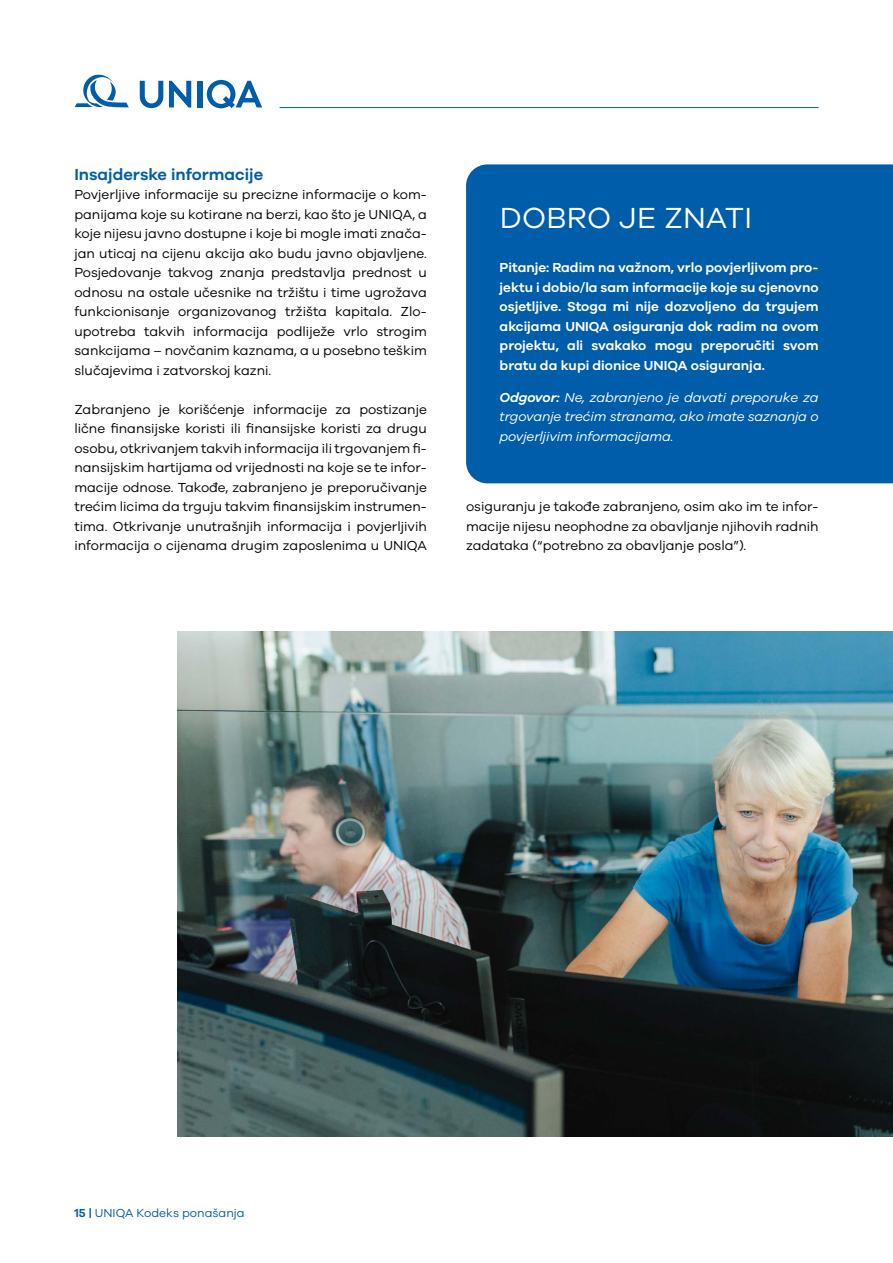
<style>
.page{position:relative;width:893px;height:1263px;background:#fff}
.page>*{position:absolute;margin:0;border:0;box-sizing:border-box;transform-origin:0 0}
.t1{font:30px "UNIQA Galano";letter-spacing:.01em;color:#fff}
.t2{font:600 16.5px "UNIQA Galano";color:#005da9}
.t3{font:13.5px/19.5px "UNIQA Galano";color:#000;text-align:justify}
.t4{font:600 13.5px/19.5px "UNIQA Galano";color:#fff;text-align:justify}
.t5{font:italic 13.5px/19.5px "UNIQA Galano";letter-spacing:-.01em;color:#fff;text-align:justify}
.t6{font:12px "UNIQA Galano";color:#005da9}
.s1{font-weight:600}
</style>
<div class="page">
<svg style="left:75px;top:75px;width:54px;height:32px"></svg>
<svg style="left:140px;top:81px;width:23px;height:27px"></svg>
<svg style="left:169px;top:81px;width:22px;height:27px"></svg>
<div style="left:197px;top:81px;width:5px;height:26px;background:#005da9"></div>
<svg style="left:207px;top:80px;width:55px;height:28px"></svg>
<hr style="left:280px;top:107px;width:539px;height:1px;background:#005da9">
<div style="left:466px;top:164px;width:427px;height:319px;background:#005da9"></div>
<img style="left:177px;top:631px;width:716px;height:506px">
<p class="t2" style="left:74px;top:164px;width:190px">Insajderske informacije</p>
<p class="t3" style="left:74px;top:185px;width:354px">Povjerljive informacije su precizne informacije o kom&shy;panijama koje su kotirane na berzi, kao što je UNIQA, a koje nijesu javno dostupne i koje bi mogle imati znača&shy;jan uticaj na cijenu akcija ako budu javno objavljene.<br>Posjedovanje takvog znanja predstavlja prednost u odnosu na ostale učesnike na tržištu i time ugrožava funkcionisanje organizovanog tržišta kapitala. Zlo&shy;upotreba takvih informacija podliježe vrlo strogim sankcijama – novčanim kaznama, a u posebno teškim slučajevima i zatvorskoj kazni.</p>
<p class="t3" style="left:74px;top:399px;width:354px">Zabranjeno je korišćenje informacije za postizanje lične finansijske koristi ili finansijske koristi za drugu osobu, otkrivanjem takvih informacija ili trgovanjem fi&shy;nansijskim hartijama od vrijednosti na koje se te infor&shy;macije odnose. Takođe, zabranjeno je preporučivanje trećim licima da trguju takvim finansijskim instrumen&shy;tima. Otkrivanje unutrašnjih informacija i povjerljivih informacija o cijenama drugim zaposlenima u UNIQA</p>
<h1 class="t1" style="left:500px;top:200px;width:254px">DOBRO JE ZNATI</h1>
<p class="t4" style="left:500px;top:257px;width:320px">Pitanje: Radim na važnom, vrlo povjerljivom pro&shy;jektu i dobio/la sam informacije koje su cjenovno osjetljive. Stoga mi nije dozvoljeno da trgujem akcijama UNIQA osiguranja dok radim na ovom projektu, ali svakako mogu preporučiti svom bratu da kupi dionice UNIQA osiguranja.</p>
<p class="t5" style="left:500px;top:387px;width:320px"><span class="s1">Odgovor:</span> Ne, zabranjeno je davati preporuke za trgovanje trećim stranama, ako imate saznanja o povjerljivim informacijama.</p>
<p class="t3" style="left:466px;top:496px;width:354px">osiguranju je takođe zabranjeno, osim ako im te infor&shy;macije nijesu neophodne za obavljanje njihovih radnih zadataka (“potrebno za obavljanje posla”).</p>
<p class="t6" style="left:74px;top:1205px;width:172px"><span class="s1">15 |</span> UNIQA Kodeks ponašanja</p>
</div>
